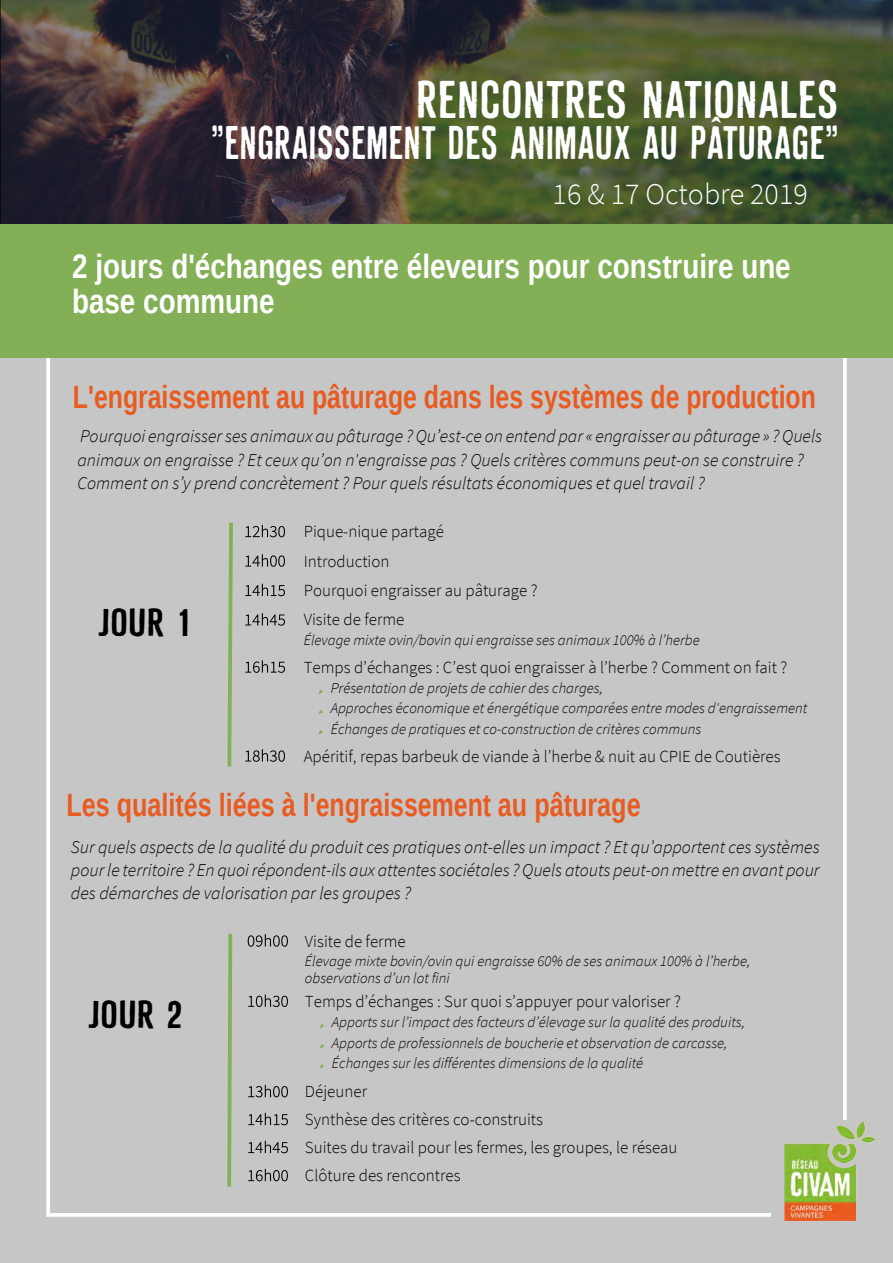
<style>
.page{position:relative;width:893px;height:1263px;background:#fff}
.page>*{position:absolute;margin:0;border:0;box-sizing:border-box;transform-origin:0 0}
.t1{font:50.7px "Derivat No 1";color:#fff;scale:.9 1}
.t2{font:45px "Derivat No 1";color:#fff;scale:.8 1}
.t3{font:37.5px "Derivat No 1";color:#000}
.t4{font:700 33.9px/35.1px "Liberation Sans Narrow";color:#fff}
.t5{font:700 32.25px "Liberation Sans Narrow";color:#e85b21;scale:.94 1}
.t6{font:700 32.25px "Liberation Sans Narrow";color:#e85b21;scale:.95 1}
.t7{font:300 30px "Source Sans Pro";color:#fff}
.t8{font:italic 300 18px/23.2px "Source Sans Pro";color:#000;text-align:justify}
.t9{font:300 16.95px/29.4px "Source Sans Pro";color:#000}
.t10{font:italic 300 15px/20.1px "Source Sans Pro";color:#000}
</style>
<div class="page">
<svg style="left:0;top:0;width:893px;height:224px;background:#3e4131"></svg>
<div style="left:0;top:224px;width:893px;height:1039px;background:#c6c6c6"></div>
<div style="left:0;top:224px;width:893px;height:133px;background:#83b056"></div>
<svg style="left:245px;top:525px;width:40px;height:12px"></svg>
<svg style="left:245px;top:554px;width:40px;height:13px"></svg>
<svg style="left:245px;top:584px;width:40px;height:12px"></svg>
<svg style="left:245px;top:613px;width:40px;height:13px"></svg>
<svg style="left:245px;top:660px;width:40px;height:13px"></svg>
<svg style="left:318px;top:690px;width:5px;height:4px"></svg>
<svg style="left:318px;top:710px;width:5px;height:4px"></svg>
<svg style="left:318px;top:730px;width:5px;height:4px"></svg>
<svg style="left:245px;top:749px;width:40px;height:13px"></svg>
<svg style="left:248px;top:934px;width:40px;height:13px"></svg>
<svg style="left:248px;top:994px;width:40px;height:13px"></svg>
<svg style="left:320px;top:1024px;width:5px;height:4px"></svg>
<svg style="left:320px;top:1044px;width:5px;height:4px"></svg>
<svg style="left:320px;top:1064px;width:5px;height:5px"></svg>
<svg style="left:248px;top:1085px;width:40px;height:12px"></svg>
<svg style="left:248px;top:1113px;width:40px;height:12px"></svg>
<svg style="left:248px;top:1141px;width:40px;height:12px"></svg>
<svg style="left:248px;top:1169px;width:40px;height:12px"></svg>
<svg style="left:227px;top:522px;width:6px;height:245px"></svg>
<svg style="left:227px;top:933px;width:6px;height:254px"></svg>
<img style="left:785px;top:1121px;width:91px;height:99px">
<h1 class="t1" style="left:416px;top:78px;width:471px">RENCONTRES NATIONALES</h1>
<h2 class="t2" style="left:211px;top:123px;width:787px">"ENGRAISSEMENT DES ANIMAUX AU PÂTURAGE"</h2>
<h3 class="t7" style="left:553px;top:182px;width:257px">16 &amp; 17 Octobre 2019</h3>
<h3 class="t4" style="left:72px;top:252px;width:720px">2 jours d'échanges entre éleveurs pour construire une base commune</h3>
<h3 class="t5" style="left:73px;top:385px;width:792px">L'engraissement au pâturage dans les systèmes de production</h3>
<p class="t8" style="left:77px;top:426px;width:746px;text-align:left">Pourquoi engraisser ses animaux au pâturage ? Qu’est-ce on entend par « engraisser au pâturage » ? Quels animaux on engraisse ? Et ceux qu’on n'engraisse pas ? Quels critères communs peut-on se construire ?<br>Comment on s’y prend concrètement ? Pour quels résultats économiques et quel travail ?</p>
<h3 class="t3" style="left:98px;top:605px;width:97px">JOUR 1</h3>
<p class="t9" style="left:304px;top:518px;width:235px">Pique-nique partagé<br>Introduction<br>Pourquoi engraisser au pâturage ?<br>Visite de ferme</p>
<p class="t10" style="left:304px;top:631px;width:398px">Élevage mixte ovin/bovin qui engraisse ses animaux 100% à l’herbe</p>
<p class="t9" style="left:304px;top:654px;width:485px">Temps d’échanges : C’est quoi engraisser à l’herbe ? Comment on fait ?</p>
<p class="t10" style="left:331px;top:679px;width:478px">Présentation de projets de cahier des charges,<br>Approches économique et énergétique comparées entre modes d'engraissement<br>Échanges de pratiques et co-construction de critères communs</p>
<p class="t9" style="left:304px;top:743px;width:478px">Apéritif, repas barbeuk de viande à l’herbe &amp; nuit au CPIE de Coutières</p>
<h3 class="t6" style="left:66px;top:792px;width:606px">Les qualités liées à l'engraissement au pâturage</h3>
<p class="t8" style="left:71px;top:837px;width:750px">Sur quels aspects de la qualité du produit ces pratiques ont-elles un impact ? Et qu’apportent ces systèmes pour le territoire ? En quoi répondent-ils aux attentes sociétales ? Quels atouts peut-on mettre en avant pour des démarches de valorisation par les groupes ?</p>
<h3 class="t3" style="left:88px;top:998px;width:97px">JOUR 2</h3>
<p class="t9" style="left:305px;top:927px;width:102px">Visite de ferme</p>
<p class="t10" style="left:305px;top:953px;width:447px;line-height:17.5px">Élevage mixte bovin/ovin qui engraisse 60% de ses animaux 100% à l’herbe, observations d’un lot fini</p>
<p class="t9" style="left:305px;top:988px;width:377px">Temps d’échanges : Sur quoi s’appuyer pour valoriser ?</p>
<p class="t10" style="left:332px;top:1014px;width:414px">Apports sur l’impact des facteurs d’élevage sur la qualité des produits,<br>Apports de professionnels de boucherie et observation de carcasse,<br>Échanges sur les différentes dimensions de la qualité</p>
<p class="t9" style="left:305px;top:1079px;width:374px;line-height:28px">Déjeuner<br>Synthèse des critères co-construits<br>Suites du travail pour les fermes, les groupes, le réseau<br>Clôture des rencontres</p>
</div>
